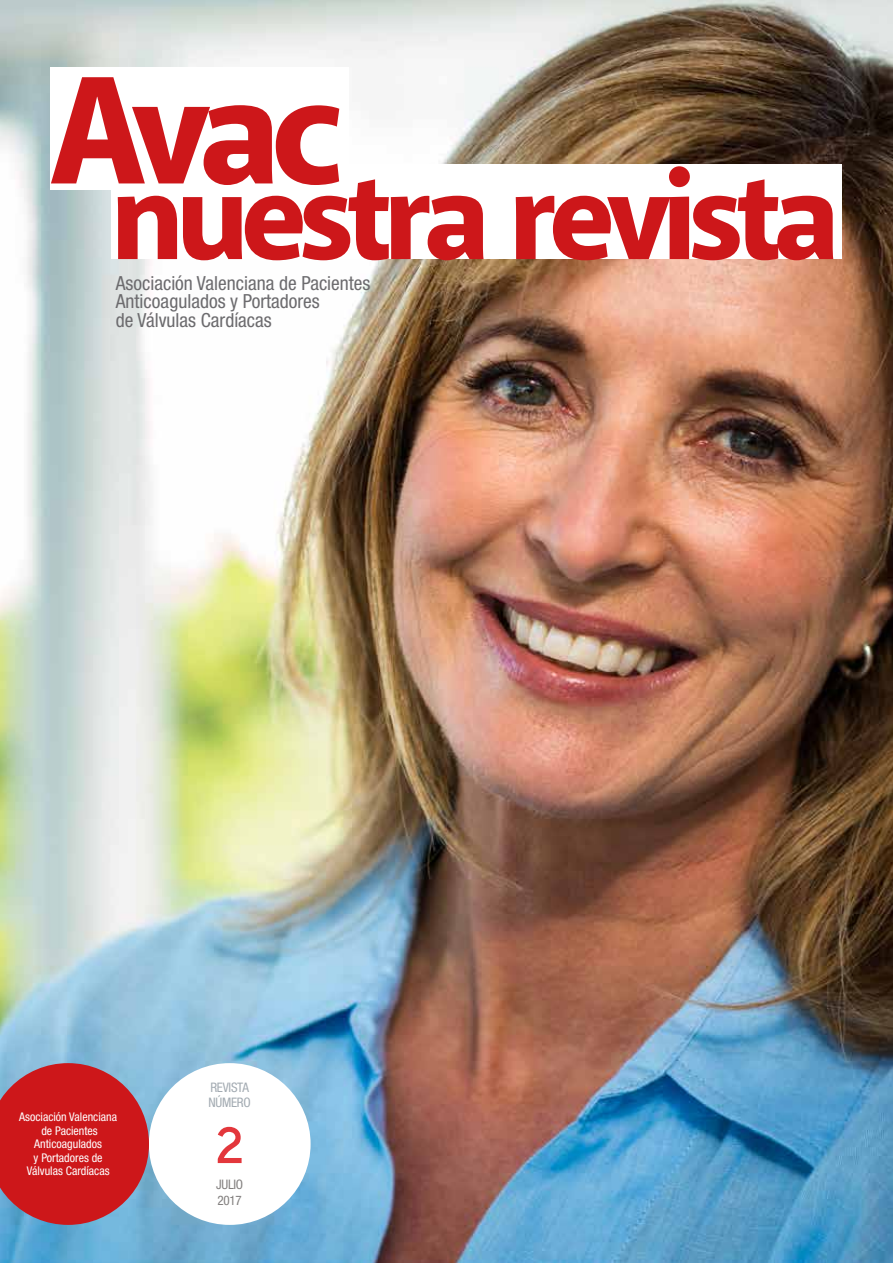
<style>
.page{position:relative;width:893px;height:1263px;background:#fff}
.page>*{position:absolute;margin:0;border:0;box-sizing:border-box;transform-origin:0 0}
.t1{font:800 155.25px "Akagi";color:#cd171a}
.t2{font:800 125.7px "Akagi";letter-spacing:-.06em;color:#cd171a}
.t3{font:700 51.3px "Aaux Pro";color:#e3373c}
.t4{font:condensed 19.5px/18.1px "Helvetica Neue LT Std";color:#6c6b6e}
.t5{font:condensed 13.2px/15.1px "Helvetica Neue LT Std";letter-spacing:-.02em;color:#a3abb2}
.t6{font:condensed 13.2px/15.1px "Helvetica Neue LT Std";letter-spacing:-.02em;color:#83807f}
.t7{font:condensed 12px/13.5px "Helvetica Neue LT Std";color:#fff;text-align:center}
</style>
<div class="page">
<img style="left:0;top:0;width:893px;height:1263px">
<div style="left:149px;top:1063px;width:162px;height:162px;background:#fff;border-radius:50%"></div>
<svg style="left:0;top:1063px;width:149px;height:162px;background:#bd333c"></svg>
<div style="left:111px;top:165px;width:731px;height:94px;background:#fff"></div>
<div style="left:50px;top:67px;width:299px;height:122px;background:#fff"></div>
<h1 class="t1" style="left:50px;top:35px;width:294px">Avac</h1>
<h2 class="t2" style="left:111px;top:139px;width:730px">nuestra revista</h2>
<p class="t4" style="left:116px;top:274px;width:256px">Asociación Valenciana de Pacientes<br>Anticoagulados y Portadores<br>de Válvulas Cardíacas</p>
<p class="t7" style="left:19px;top:1110px;width:99px">Asociación Valenciana de Pacientes<br>Anticoagulados<br>y Portadores de<br>Válvulas Cardíacas</p>
<p class="t5" style="left:209px;top:1079px;width:44px">REVISTA<br>NÚMERO</p>
<h3 class="t3" style="left:215px;top:1112px;width:30px">2</h3>
<p class="t6" style="left:216px;top:1177px;width:29px">JULIO<br>2017</p>
</div>
